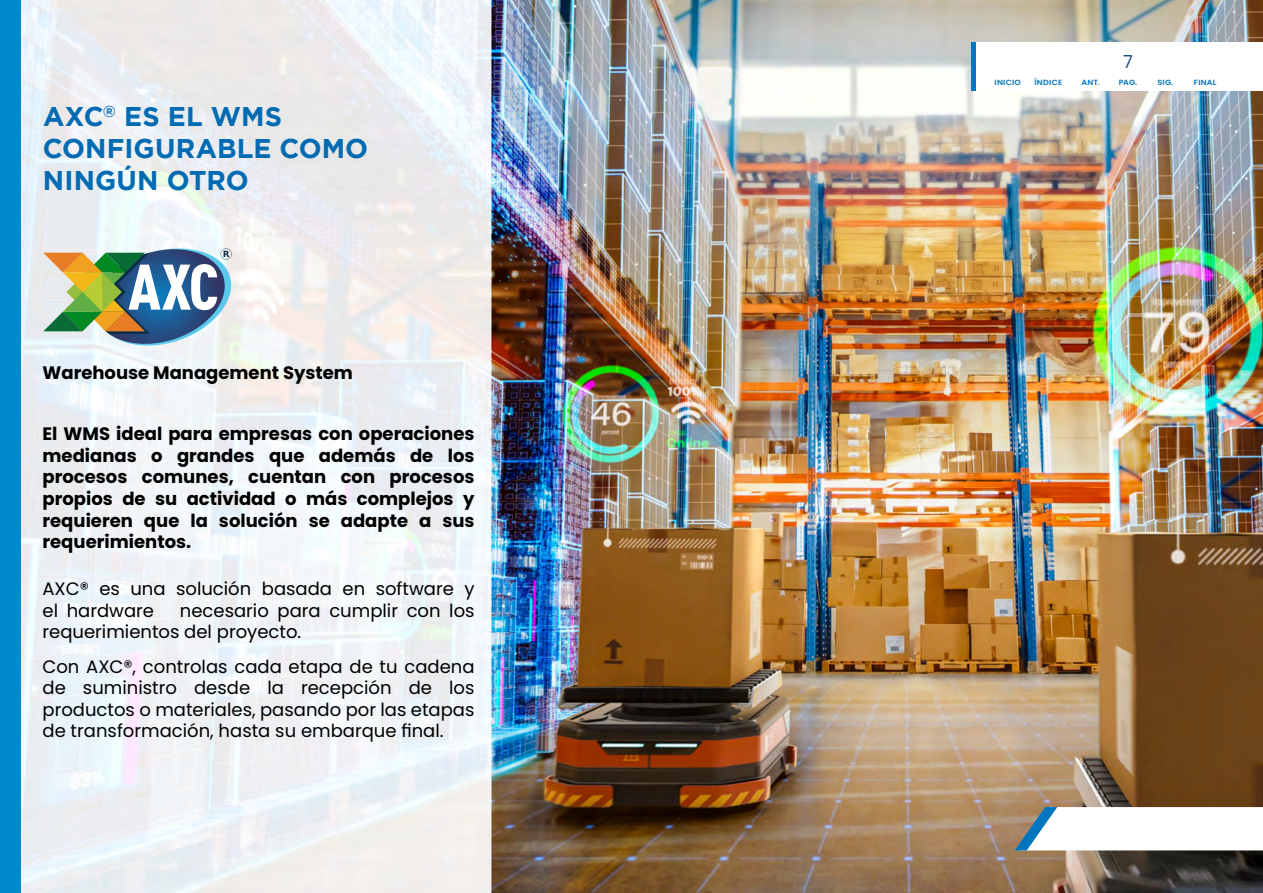
<style>
.page{position:relative;width:1263px;height:893px;background:#fff}
.page>*{position:absolute;margin:0;border:0;box-sizing:border-box;transform-origin:0 0}
.t1{font:700 27px/32.4px "Gotham";letter-spacing:.005em;color:#006bb3}
.t2{font:18px/21.6px "Poppins";color:#000}
.t3{font:700 18px/21.6px "Poppins";color:#000;text-align:justify}
.t4{font:18px "Poppins";color:#23518c}
.t5{font:600 7.5px "Poppins";letter-spacing:.03em;color:#0777bd;scale:1.08 1}
.s1{font-weight:500;color:#23518c}
</style>
<div class="page">
<div style="left:0;top:0;width:22px;height:893px;background:#08c"></div>
<img style="left:22px;top:0;width:1241px;height:892px">
<svg style="left:43px;top:242px;width:195px;height:110px"></svg>
<div style="left:972px;top:43px;width:291px;height:48px;background:#fff"></div>
<hr style="left:972px;top:42px;width:4px;height:49px;background:#0076bf">
<svg style="left:1015px;top:807px;width:248px;height:43px"></svg>
<h1 class="t1" style="left:43px;top:99px;width:327px">AXC<sup>®</sup> ES EL WMS<br>CONFIGURABLE COMO<br>NINGÚN OTRO</h1>
<p class="t3" style="left:43px;top:362px;width:312px">Warehouse Management System</p>
<p class="t3" style="left:43px;top:423px;width:434px">El WMS ideal para empresas con operaciones medianas o grandes que además de los procesos comunes, cuentan con procesos propios de su actividad o más complejos y requieren que la solución se adapte a sus requerimientos.</p>
<p class="t2" style="left:43px;top:578px;width:433px">AXC® es una solución basada en software y el hardware</p>
<p class="t2" style="left:43px;top:599px;width:434px;text-indent:137px">necesario para cumplir con los requerimientos del proyecto.</p>
<p class="t2" style="left:43px;top:655px;width:434px;text-align:justify">Con AXC®, controlas cada etapa de tu cadena de suministro desde la recepción de los productos o materiales, pasando por las etapas de transformación, hasta su embarque final.</p>
<p class="t4" style="left:1123px;top:51px;width:11px">7</p>
<p class="t5" style="left:994px;top:78px;width:26px">INICIO</p>
<p class="t5" style="left:1034px;top:78px;width:27px">ÍNDICE</p>
<p class="t5" style="left:1081px;top:78px;width:18px">ANT<span class="s1">.</span></p>
<p class="t5" style="left:1119px;top:78px;width:19px">PAG.</p>
<p class="t5" style="left:1157px;top:78px;width:16px">SIG.</p>
<p class="t5" style="left:1194px;top:78px;width:22px">FINAL</p>
</div>
